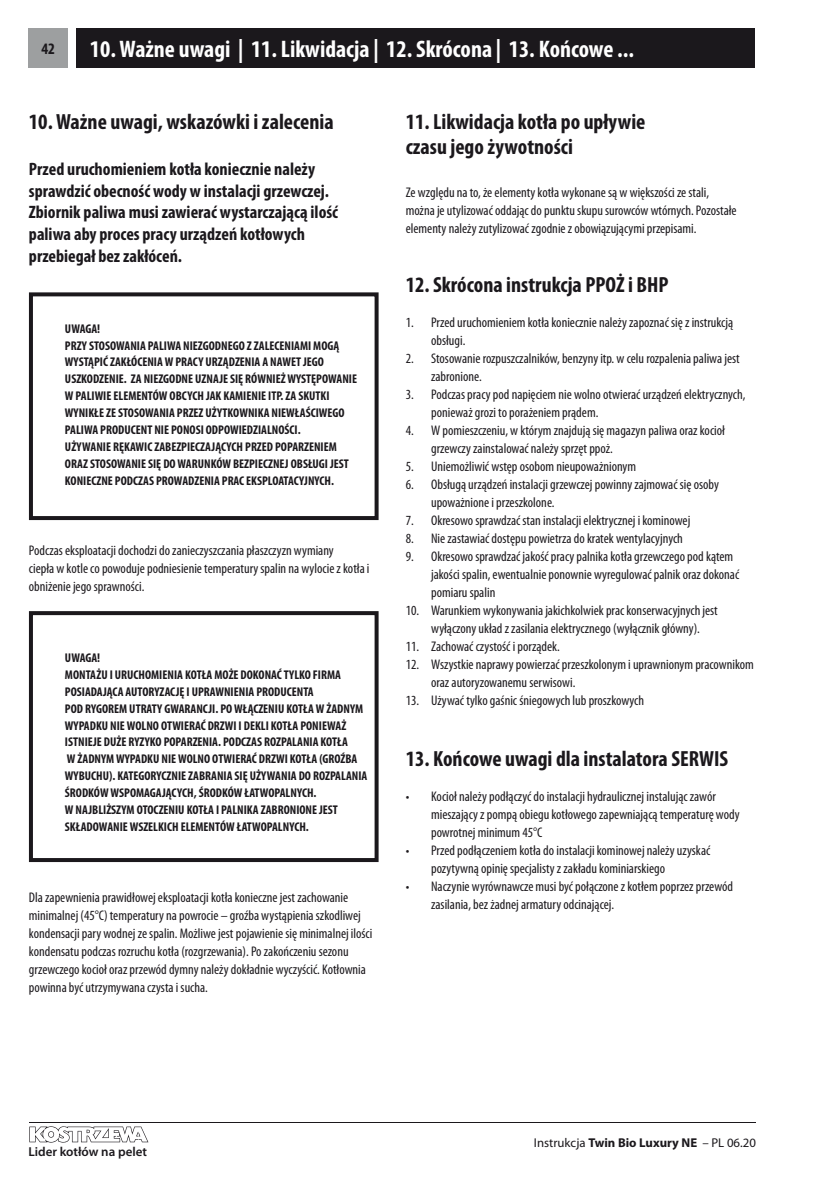
<style>
.page{position:relative;width:840px;height:1191px;background:#fff}
.page>*{position:absolute;margin:0;border:0;box-sizing:border-box;transform-origin:0 0}
.t1{font:700 condensed 24px "Myriad Pro";color:#fff}
.t2{font:700 condensed 22px/25px "Myriad Pro";color:#1b181c}
.t3{font:700 condensed 18px/21.6px "Myriad Pro";color:#1b181c}
.t4{font:700 condensed 16px "Myriad Pro";color:#1b181c}
.t5{font:condensed 14px/18px "Myriad Pro";color:#1b181c}
.t6{font:600 13px "Myriad Pro";color:#1b181c}
.t7{font:12.8px "Myriad Pro";color:#1b181c}
.t8{font:700 condensed 12.6px/17px "Myriad Pro";color:#1b181c}
.s1{font-weight:700}
</style>
<div class="page">
<div style="left:28px;top:28px;width:40px;height:40px;background:#9d9fa0"></div>
<hr style="left:29px;top:1122px;width:726px;height:1px;background:#1b181c">
<svg style="left:29px;top:1126px;width:119px;height:16px"></svg>
<div style="left:76px;top:28px;width:678px;height:40px;background:#1b181c"></div>
<div style="left:29px;top:292px;width:349px;height:228px;background:#fff;border:4px solid #1b181c"></div>
<div style="left:29px;top:611px;width:349px;height:251px;background:#fff;border:4px solid #1b181c"></div>
<p class="t4" style="left:41px;top:39px;width:15px">42</p>
<h1 class="t1" style="left:90px;top:34px;width:545px">10. Ważne uwagi | 11. Likwidacja | 12. Skrócona | 13. Końcowe ...</h1>
<h2 class="t2" style="left:29px;top:108px;width:306px">10. Ważne uwagi, wskazówki i zalecenia</h2>
<p class="t3" style="left:29px;top:158px;width:310px">Przed uruchomieniem kotła koniecznie należy sprawdzić obecność wody w instalacji grzewczej.<br>Zbiornik paliwa musi zawierać wystarczającą ilość paliwa aby proces pracy urządzeń kotłowych przebiegał bez zakłóceń.</p>
<p class="t8" style="left:65px;top:320px;width:293px">UWAGA!<br>PRZY STOSOWANIA PALIWA NIEZGODNEGO Z ZALECENIAMI MOGĄ WYSTĄPIĆ ZAKŁÓCENIA W PRACY URZĄDZENIA A NAWET JEGO USZKODZENIE. ZA NIEZGODNE UZNAJE SIĘ RÓWNIEŻ WYSTĘPOWANIE W PALIWIE ELEMENTÓW OBCYCH JAK KAMIENIE ITP. ZA SKUTKI WYNIKŁE ZE STOSOWANIA PRZEZ UŻYTKOWNIKA NIEWŁAŚCIWEGO PALIWA PRODUCENT NIE PONOSI ODPOWIEDZIALNOŚCI.<br>UŻYWANIE RĘKAWIC ZABEZPIECZAJĄCYCH PRZED POPARZENIEM ORAZ STOSOWANIE SIĘ DO WARUNKÓW BEZPIECZNEJ OBSŁUGI JEST KONIECZNE PODCZAS PROWADZENIA PRAC EKSPLOATACYJNYCH.</p>
<p class="t5" style="left:29px;top:541px;width:342px">Podczas eksploatacji dochodzi do zanieczyszczania płaszczyzn wymiany<br>ciepła w kotle co powoduje podniesienie temperatury spalin na wylocie z kotła i obniżenie jego sprawności.</p>
<p class="t8" style="left:65px;top:649px;width:304px">UWAGA!<br>MONTAŻU I URUCHOMIENIA KOTŁA MOŻE DOKONAĆ TYLKO FIRMA POSIADAJĄCA AUTORYZACJĘ I UPRAWNIENIA PRODUCENTA<br>POD RYGOREM UTRATY GWARANCJI. PO WŁĄCZENIU KOTŁA W ŻADNYM WYPADKU NIE WOLNO OTWIERAĆ DRZWI I DEKLI KOTŁA PONIEWAŻ ISTNIEJE DUŻE RYZYKO POPARZENIA. PODCZAS ROZPALANIA KOTŁA<br>W ŻADNYM WYPADKU NIE WOLNO OTWIERAĆ DRZWI KOTŁA (GROŹBA WYBUCHU). KATEGORYCZNIE ZABRANIA SIĘ UŻYWANIA DO ROZPALANIA ŚRODKÓW WSPOMAGAJĄCYCH, ŚRODKÓW ŁATWOPALNYCH.<br>W NAJBLIŻSZYM OTOCZENIU KOTŁA I PALNIKA ZABRONIONE JEST SKŁADOWANIE WSZELKICH ELEMENTÓW ŁATWOPALNYCH.</p>
<p class="t5" style="left:29px;top:888px;width:345px">Dla zapewnienia prawidłowej eksploatacji kotła konieczne jest zachowanie minimalnej (45°C) temperatury na powrocie – groźba wystąpienia szkodliwej kondensacji pary wodnej ze spalin. Możliwe jest pojawienie się minimalnej ilości kondensatu podczas rozruchu kotła (rozgrzewania). Po zakończeniu sezonu grzewczego kocioł oraz przewód dymny należy dokładnie wyczyścić. Kotłownia powinna być utrzymywana czysta i sucha.</p>
<h2 class="t2" style="left:405px;top:108px;width:241px">11. Likwidacja kotła po upływie czasu jego żywotności</h2>
<p class="t5" style="left:405px;top:183px;width:332px">Ze względu na to, że elementy kotła wykonane są w większości ze stali, można je utylizować oddając do punktu skupu surowców wtórnych. Pozostałe elementy należy zutylizować zgodnie z obowiązującymi przepisami.</p>
<h2 class="t2" style="left:405px;top:271px;width:264px">12. Skrócona instrukcja PPOŻ i BHP</h2>
<p class="t5" style="left:431px;top:313px;width:303px;text-indent:-25px">1. Przed uruchomieniem kotła koniecznie należy zapoznać się z instrukcją obsługi.</p>
<p class="t5" style="left:431px;top:349px;width:310px;text-indent:-25px">2. Stosowanie rozpuszczalników, benzyny itp. w celu rozpalenia paliwa jest zabronione.</p>
<p class="t5" style="left:431px;top:385px;width:316px;text-indent:-25px">3. Podczas pracy pod napięciem nie wolno otwierać urządzeń elektrycznych, ponieważ grozi to porażeniem prądem.</p>
<p class="t5" style="left:431px;top:421px;width:295px;text-indent:-25px">4. W pomieszczeniu, w którym znajdują się magazyn paliwa oraz kocioł grzewczy zainstalować należy sprzęt ppoż.</p>
<p class="t5" style="left:405px;top:457px;width:232px">5. Uniemożliwić wstęp osobom nieupoważnionym</p>
<p class="t5" style="left:431px;top:475px;width:289px;text-indent:-25px">6. Obsługą urządzeń instalacji grzewczej powinny zajmować się osoby upoważnione i przeszkolone.</p>
<p class="t5" style="left:405px;top:511px;width:286px">7. Okresowo sprawdzać stan instalacji elektrycznej i kominowej</p>
<p class="t5" style="left:405px;top:529px;width:278px">8. Nie zastawiać dostępu powietrza do kratek wentylacyjnych</p>
<p class="t5" style="left:431px;top:547px;width:309px;text-indent:-25px">9. Okresowo sprawdzać jakość pracy palnika kotła grzewczego pod kątem jakości spalin, ewentualnie ponownie wyregulować palnik oraz dokonać pomiaru spalin</p>
<p class="t5" style="left:405px;top:601px;width:313px;text-align:center">10. Warunkiem wykonywania jakichkolwiek prac konserwacyjnych jest wyłączony układ z zasilania elektrycznego (wyłącznik główny).</p>
<p class="t5" style="left:405px;top:637px;width:156px">11. Zachować czystość i porządek.</p>
<p class="t5" style="left:431px;top:655px;width:324px;text-indent:-25px">12. Wszystkie naprawy powierzać przeszkolonym i uprawnionym pracownikom oraz autoryzowanemu serwisowi.</p>
<p class="t5" style="left:405px;top:691px;width:240px">13. Używać tylko gaśnic śniegowych lub proszkowych</p>
<h2 class="t2" style="left:405px;top:745px;width:324px">13. Końcowe uwagi dla instalatora SERWIS</h2>
<p class="t5" style="left:431px;top:787px;width:310px;text-indent:-25px">• Kocioł należy podłączyć do instalacji hydraulicznej instalując zawór mieszający z pompą obiegu kotłowego zapewniającą temperaturę wody powrotnej minimum 45°C</p>
<p class="t5" style="left:431px;top:841px;width:280px;text-indent:-25px">• Przed podłączeniem kotła do instalacji kominowej należy uzyskać pozytywną opinię specjalisty z zakładu kominiarskiego</p>
<p class="t5" style="left:431px;top:877px;width:303px;text-indent:-25px">• Naczynie wyrównawcze musi być połączone z kotłem poprzez przewód zasilania, bez żadnej armatury odcinającej.</p>
<p class="t6" style="left:28px;top:1143px;width:120px">Lider kotłów na pelet</p>
<p class="t7" style="left:533px;top:1134px;width:223px">Instrukcja <span class="s1">Twin Bio Luxury NE</span> – PL 06.20</p>
</div>
